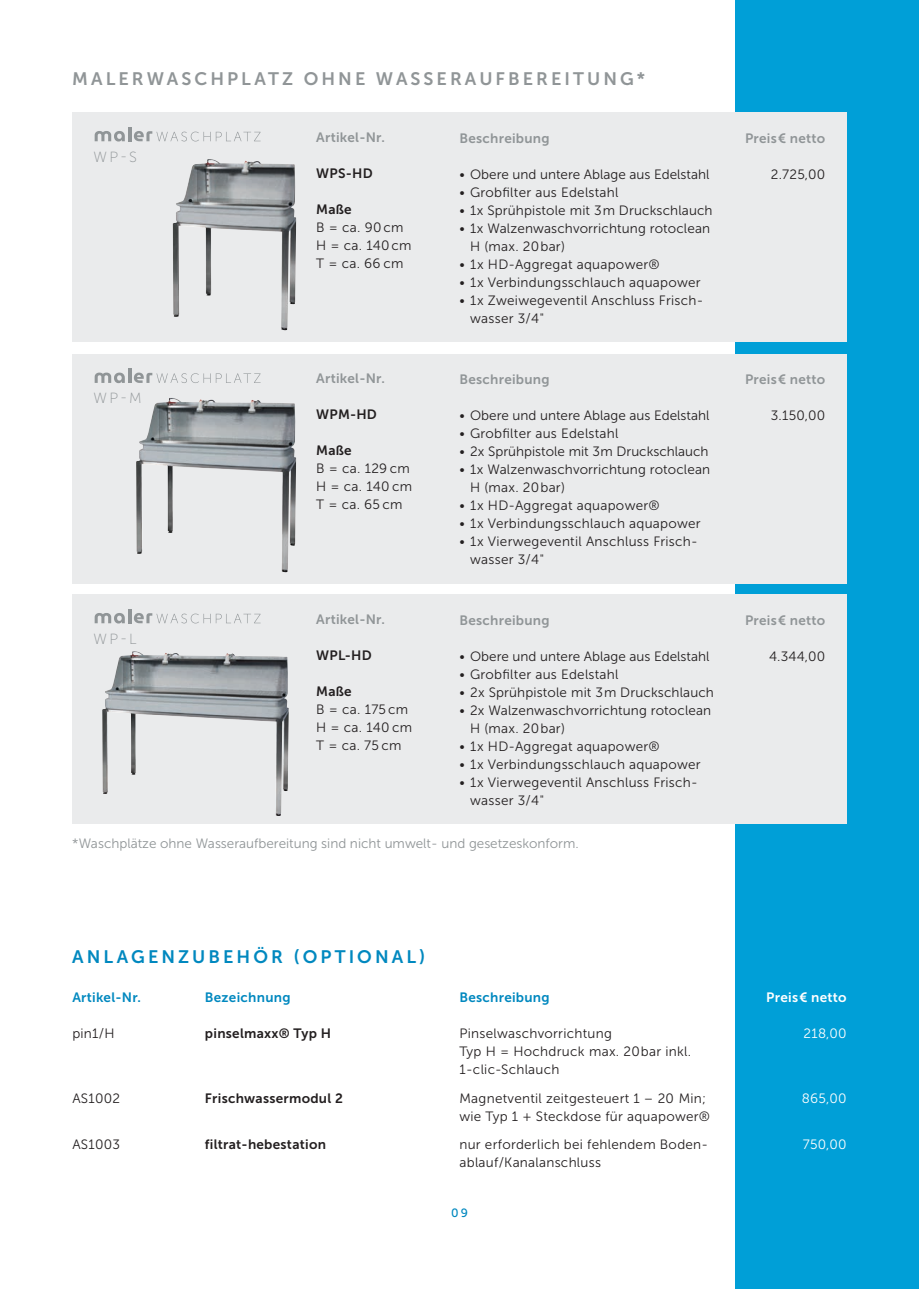
<style>
.page{position:relative;width:919px;height:1289px;background:#fff}
.page>*{position:absolute;margin:0;border:0;box-sizing:border-box;transform-origin:0 0}
.t1{font:18px "Fkprpb Museo Sans 700";letter-spacing:.17em;color:#909597}
.t2{font:18px "Fkprpb Museo Sans 700";letter-spacing:.17em;color:#0088bf}
.t3{font:14.7px "Rxgryb Museo Sans 100";color:#909597}
.t4{font:13.5px/18px "Pqfxxn Museo Sans 300";letter-spacing:.02em;color:#231f20}
.t5{font:13.5px "Pqfxxn Museo Sans 300";color:#231f20}
.t6{font:13.5px "Fkprpb Museo Sans 700";letter-spacing:.02em;color:#909597}
.t7{font:13.5px "Fkprpb Museo Sans 700";letter-spacing:.02em;color:#231f20}
.t8{font:13.5px "Pqfxxn Museo Sans 300";color:#909597}
.t9{font:13.5px "Fkprpb Museo Sans 700";letter-spacing:.02em;color:#0088bf}
.t10{font:13.5px "Pqfxxn Museo Sans 300";letter-spacing:.02em;color:#fff}
.t11{font:13.5px "Fkprpb Museo Sans 700";letter-spacing:.02em;color:#fff}
.t12{font:12px "Wqwqmf Museo Sans 500";color:#0088bf}
</style>
<div class="page">
<div style="left:735px;top:0;width:183px;height:1288px;background:#009fd7"></div>
<div style="left:72px;top:112px;width:774px;height:230px;background:#eaebec"></div>
<div style="left:72px;top:354px;width:774px;height:230px;background:#eaebec"></div>
<div style="left:72px;top:594px;width:774px;height:230px;background:#eaebec"></div>
<svg style="left:95px;top:131px;width:30px;height:10px"></svg>
<hr style="left:128px;top:127px;width:3px;height:14px;background:#909597">
<svg style="left:134px;top:131px;width:126px;height:10px"></svg>
<svg style="left:95px;top:372px;width:30px;height:11px"></svg>
<hr style="left:128px;top:368px;width:3px;height:15px;background:#909597">
<svg style="left:134px;top:372px;width:126px;height:11px"></svg>
<svg style="left:95px;top:613px;width:30px;height:10px"></svg>
<hr style="left:128px;top:609px;width:3px;height:14px;background:#909597">
<svg style="left:134px;top:613px;width:126px;height:10px"></svg>
<img style="left:173px;top:159px;width:123px;height:171px">
<img style="left:136px;top:398px;width:160px;height:174px">
<img style="left:102px;top:651px;width:187px;height:165px">
<h1 class="t1" style="left:72px;top:69px;width:574px">MALERWASCHPLATZ OHNE WASSERAUFBEREITUNG*</h1>
<p class="t3" style="left:93px;top:149px;width:45px">WP-S</p>
<p class="t3" style="left:93px;top:390px;width:50px">WP-M</p>
<p class="t3" style="left:93px;top:630px;width:45px">WP-L</p>
<p class="t6" style="left:316px;top:129px;width:70px">Artikel-Nr.</p>
<p class="t7" style="left:316px;top:165px;width:58px">WPS-HD</p>
<p class="t7" style="left:316px;top:201px;width:37px">Maße</p>
<p class="t4" style="left:316px;top:218px;width:97px">B = ca. 90 cm<br>H = ca. 140 cm<br>T = ca. 66 cm</p>
<p class="t6" style="left:316px;top:371px;width:70px">Artikel-Nr.</p>
<p class="t7" style="left:316px;top:407px;width:62px">WPM-HD</p>
<p class="t7" style="left:316px;top:443px;width:37px">Maße</p>
<p class="t4" style="left:316px;top:459px;width:97px">B = ca. 129 cm<br>H = ca. 140 cm<br>T = ca. 65 cm</p>
<p class="t6" style="left:316px;top:611px;width:70px">Artikel-Nr.</p>
<p class="t7" style="left:316px;top:647px;width:57px">WPL-HD</p>
<p class="t7" style="left:316px;top:683px;width:37px">Maße</p>
<p class="t4" style="left:316px;top:700px;width:97px">B = ca. 175 cm<br>H = ca. 140 cm<br>T = ca. 75 cm</p>
<p class="t6" style="left:459px;top:130px;width:92px">Beschreibung</p>
<p class="t5" style="left:459px;top:167px;width:251px">• Obere und untere Ablage aus Edelstahl</p>
<p class="t4" style="left:459px;top:183px;width:160px">• Grobfilter aus Edelstahl</p>
<p class="t4" style="left:459px;top:201px;width:254px">• 1 x Sprühpistole mit 3 m Druckschlauch</p>
<p class="t4" style="left:470px;top:219px;width:241px;text-indent:-11px">• 1 x Walzenwaschvorrichtung rotoclean<br>H (max. 20 bar)</p>
<p class="t4" style="left:459px;top:255px;width:202px">• 1 x HD-Aggregat aquapower®</p>
<p class="t4" style="left:459px;top:273px;width:243px">• 1 x Verbindungsschlauch aquapower</p>
<p class="t4" style="left:470px;top:291px;width:235px;text-indent:-11px">• 1 x Zweiwegeventil Anschluss Frisch&shy;wasser 3/4 "</p>
<p class="t6" style="left:459px;top:372px;width:92px">Beschreibung</p>
<p class="t5" style="left:459px;top:408px;width:251px">• Obere und untere Ablage aus Edelstahl</p>
<p class="t4" style="left:459px;top:425px;width:160px">• Grobfilter aus Edelstahl</p>
<p class="t5" style="left:459px;top:444px;width:250px">• 2 x Sprühpistole mit 3 m Druckschlauch</p>
<p class="t4" style="left:470px;top:461px;width:241px;text-indent:-11px">• 1 x Walzenwaschvorrichtung rotoclean<br>H (max. 20 bar)</p>
<p class="t4" style="left:459px;top:497px;width:202px">• 1 x HD-Aggregat aquapower®</p>
<p class="t4" style="left:459px;top:515px;width:243px">• 1 x Verbindungsschlauch aquapower</p>
<p class="t4" style="left:470px;top:533px;width:229px;text-indent:-11px">• 1 x Vierwegeventil Anschluss Frisch&shy;wasser 3/4 "</p>
<p class="t6" style="left:459px;top:612px;width:92px">Beschreibung</p>
<p class="t5" style="left:459px;top:648px;width:251px">• Obere und untere Ablage aus Edelstahl</p>
<p class="t4" style="left:459px;top:665px;width:160px">• Grobfilter aus Edelstahl</p>
<p class="t4" style="left:459px;top:683px;width:256px">• 2 x Sprühpistole mit 3 m Druckschlauch</p>
<p class="t4" style="left:470px;top:701px;width:242px;text-indent:-11px">• 2x Walzenwaschvorrichtung rotoclean<br>H (max. 20 bar)</p>
<p class="t4" style="left:459px;top:737px;width:202px">• 1 x HD-Aggregat aquapower®</p>
<p class="t4" style="left:459px;top:755px;width:243px">• 1 x Verbindungsschlauch aquapower</p>
<p class="t4" style="left:470px;top:773px;width:229px;text-indent:-11px">• 1 x Vierwegeventil Anschluss Frisch&shy;wasser 3/4 "</p>
<p class="t8" style="left:72px;top:836px;width:508px">*Waschplätze ohne Wasseraufbereitung sind nicht umwelt- und gesetzeskonform.</p>
<p class="t6" style="left:745px;top:130px;width:82px">Preis € netto</p>
<p class="t4" style="left:770px;top:165px;width:56px">2.725,00</p>
<p class="t6" style="left:745px;top:372px;width:82px">Preis € netto</p>
<p class="t4" style="left:770px;top:407px;width:56px">3.150,00</p>
<p class="t6" style="left:745px;top:612px;width:82px">Preis € netto</p>
<p class="t4" style="left:769px;top:647px;width:58px">4.344,00</p>
<h1 class="t2" style="left:72px;top:946px;width:354px">ANLAGENZUBEHÖR (OPTIONAL)</h1>
<p class="t9" style="left:72px;top:989px;width:70px">Artikel-Nr.</p>
<p class="t4" style="left:72px;top:1024px;width:44px">pin1/H</p>
<p class="t4" style="left:72px;top:1088px;width:49px">AS1002</p>
<p class="t4" style="left:72px;top:1135px;width:49px">AS1003</p>
<p class="t9" style="left:205px;top:989px;width:87px">Bezeichnung</p>
<p class="t7" style="left:205px;top:1025px;width:128px">pinselmaxx® Typ H</p>
<p class="t7" style="left:205px;top:1090px;width:139px">Frischwassermodul 2</p>
<p class="t7" style="left:205px;top:1136px;width:123px">filtrat-hebestation</p>
<p class="t9" style="left:459px;top:989px;width:92px">Beschreibung</p>
<p class="t4" style="left:459px;top:1024px;width:233px">Pinselwaschvorrichtung<br>Typ H = Hochdruck max. 20 bar inkl.<br>1-clic-Schlauch</p>
<p class="t4" style="left:459px;top:1088px;width:252px">Magnetventil zeitgesteuert 1 – 20 Min; wie Typ 1 + Steckdose für aquapower®</p>
<p class="t4" style="left:459px;top:1135px;width:250px">nur erforderlich bei fehlendem Boden&shy;ablauf/Kanalanschluss</p>
<p class="t12" style="left:451px;top:1205px;width:18px">09</p>
<p class="t11" style="left:766px;top:989px;width:82px">Preis € netto</p>
<p class="t10" style="left:803px;top:1026px;width:45px">218,00</p>
<p class="t10" style="left:801px;top:1090px;width:46px">865,00</p>
<p class="t10" style="left:802px;top:1137px;width:45px">750,00</p>
</div>
